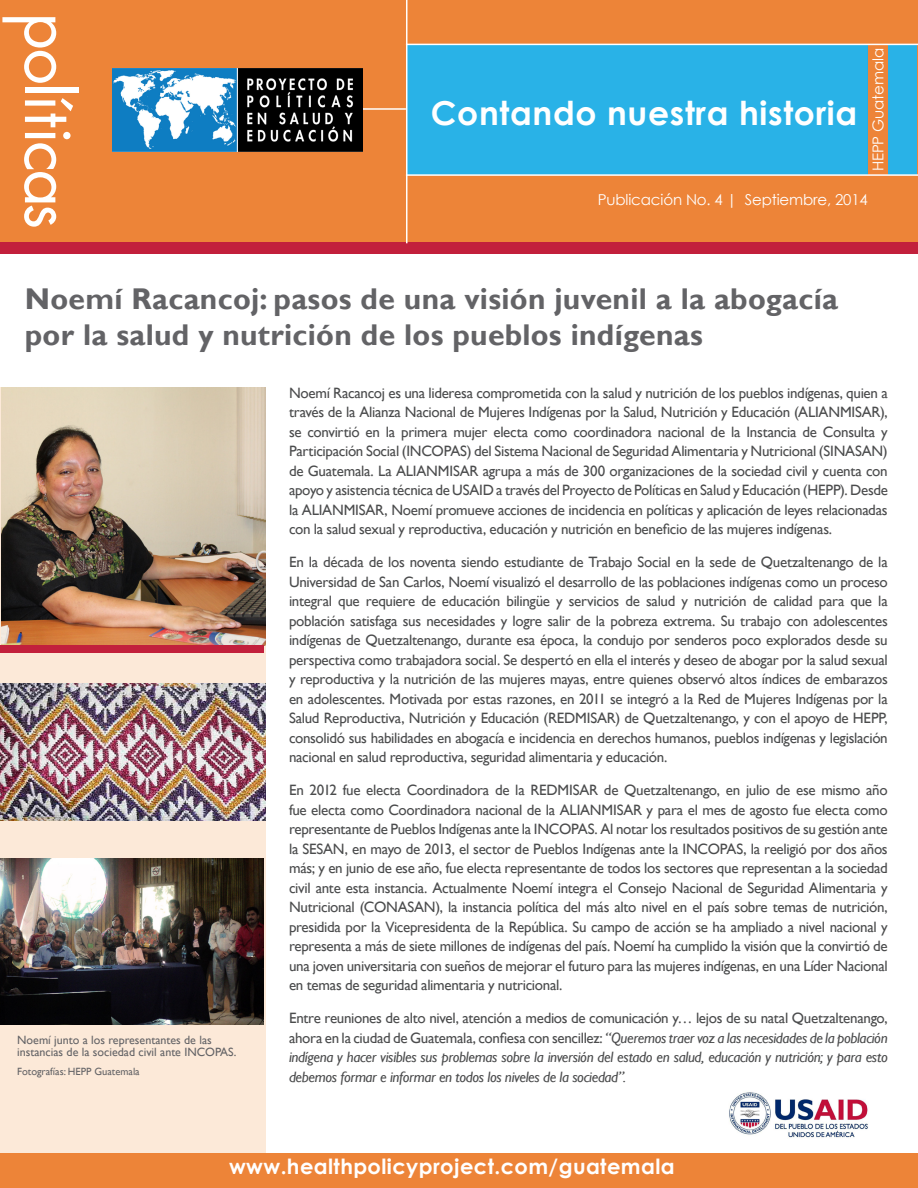
<style>
.page{position:relative;width:918px;height:1188px;background:#fff}
.page>*{position:absolute;margin:0;border:0;box-sizing:border-box;transform-origin:0 0}
.Heading_1{font:700 33px "Century Gothic";letter-spacing:.02em;color:#fff}
.t1{font:700 30px/36px "Gill Sans";letter-spacing:.01em;color:#636366}
.Heading_1-2{font:700 21px "Century Gothic";letter-spacing:.02em;color:#fff}
.t2{font:15px/19.5px "Gill Sans";letter-spacing:-.02em;color:#4b4c4d;text-align:justify}
.t3{font:italic 15px/19.5px "Gill Sans";letter-spacing:-.025em;color:#4b4c4d;text-align:justify}
.t4{font:15px "Century Gothic";letter-spacing:-.01em;color:#fff}
.Bullet_2{font:12px/12px "Gill Sans";color:#636366}
.Bullet_2-2{font:10.5px "Gill Sans";color:#636366}
.s1{font-style:normal}
</style>
<div class="page">
<div style="left:0;top:387px;width:265px;height:766px;background:#fce9d8"></div>
<div style="left:0;top:0;width:918px;height:243px;background:#ed8438"></div>
<div style="left:407px;top:45px;width:510px;height:129px;background:#29b2e7"></div>
<div style="left:0;top:242px;width:918px;height:12px;background:#c2203c"></div>
<div style="left:0;top:1154px;width:918px;height:34px;background:#ed8438"></div>
<div style="left:868px;top:44px;width:20px;height:131px;background:#ed8438"></div>
<svg style="left:2px;top:17px;width:54px;height:66px"></svg>
<div style="left:25px;top:87px;width:53px;height:5px;background:#fff"></div>
<svg style="left:24px;top:98px;width:49px;height:129px"></svg>
<hr style="left:251px;top:108px;width:155px;height:2px;background:#fff">
<hr style="left:406px;top:44px;width:512px;height:1px;background:#fff">
<hr style="left:406px;top:174px;width:512px;height:2px;background:#fff">
<hr style="left:406px;top:0;width:1px;height:243px;background:#fff">
<img style="left:1px;top:387px;width:264px;height:259px">
<div style="left:0;top:646px;width:264px;height:7px;background:#c2203c"></div>
<img style="left:0;top:858px;width:263px;height:166px">
<img style="left:0;top:683px;width:265px;height:138px">
<img style="left:729px;top:1092px;width:139px;height:46px">
<img style="left:112px;top:68px;width:250px;height:83px">
<p class="Heading_1" style="left:431px;top:88px;width:428px">Contando nuestra historia</p>
<p class="t4" style="left:868px;top:171px;width:125px;rotate:-90deg">HEPP Guatemala</p>
<p class="t4" style="left:598px;top:190px;width:272px">Publicación No. 4 | Septiembre, 2014</p>
<p class="t1" style="left:25px;top:281px;width:815px">Noemí Racancoj: pasos de una visión juvenil a la abogacía por la salud y nutrición de los pueblos indígenas</p>
<p class="Bullet_2" style="left:17px;top:1034px;width:221px">Noemí junto a los representantes de las instancias de la sociedad civil ante INCOPAS.</p>
<p class="Bullet_2-2" style="left:17px;top:1065px;width:124px">Fotografías: HEPP Guatemala</p>
<p class="t2" style="left:289px;top:383px;width:600px">Noemí Racancoj es una lideresa comprometida con la salud y nutrición de los pueblos indígenas, quien a través de la Alianza Nacional de Mujeres Indígenas por la Salud, Nutrición y Educación (ALIANMISAR), se convirtió en la primera mujer electa como coordinadora nacional de la Instancia de Consulta y Participación Social (INCOPAS) del Sistema Nacional de Seguridad Alimentaria y Nutricional (SINASAN) de Guatemala. La ALIANMISAR agrupa a más de 300 organizaciones de la sociedad civil y cuenta con apoyo y asistencia técnica de USAID a través del Proyecto de Políticas en Salud y Educación (HEPP). Desde la ALIANMISAR, Noemí promueve acciones de incidencia en políticas y aplicación de leyes relacionadas con la salud sexual y reproductiva, educación y nutrición en beneficio de las mujeres indígenas.</p>
<p class="t2" style="left:289px;top:553px;width:600px">En la década de los noventa siendo estudiante de Trabajo Social en la sede de Quetzaltenango de la Universidad de San Carlos, Noemí visualizó el desarrollo de las poblaciones indígenas como un proceso integral que requiere de educación bilingüe y servicios de salud y nutrición de calidad para que la población satisfaga sus necesidades y logre salir de la pobreza extrema. Su trabajo con adolescentes indígenas de Quetzaltenango, durante esa época, la condujo por senderos poco explorados desde su perspectiva como trabajadora social. Se despertó en ella el interés y deseo de abogar por la salud sexual y reproductiva y la nutrición de las mujeres mayas, entre quienes observó altos índices de embarazos en adolescentes. Motivada por estas razones, en 2011 se integró a la Red de Mujeres Indígenas por la Salud Reproductiva, Nutrición y Educación (REDMISAR) de Quetzaltenango, y con el apoyo de HEPP, consolidó sus habilidades en abogacía e incidencia en derechos humanos, pueblos indígenas y legislación nacional en salud reproductiva, seguridad alimentaria y educación.</p>
<p class="t2" style="left:289px;top:781px;width:600px">En 2012 fue electa Coordinadora de la REDMISAR de Quetzaltenango, en julio de ese mismo año fue electa como Coordinadora nacional de la ALIANMISAR y para el mes de agosto fue electa como representante de Pueblos Indígenas ante la INCOPAS. Al notar los resultados positivos de su gestión ante la SESAN, en mayo de 2013, el sector de Pueblos Indígenas ante la INCOPAS, la reeligió por dos años más; y en junio de ese año, fue electa representante de todos los sectores que representan a la sociedad civil ante esta instancia. Actualmente Noemí integra el Consejo Nacional de Seguridad Alimentaria y Nutricional (CONASAN), la instancia política del más alto nivel en el país sobre temas de nutrición, presidida por la Vicepresidenta de la República. Su campo de acción se ha ampliado a nivel nacional y representa a más de siete millones de indígenas del país. Noemí ha cumplido la visión que la convirtió de una joven universitaria con sueños de mejorar el futuro para las mujeres indígenas, en una Líder Nacional en temas de seguridad alimentaria y nutricional.</p>
<p class="t3" style="left:289px;top:1008px;width:600px"><span class="s1">Entre reuniones de alto nivel, atención a medios de comunicación y… lejos de su natal Quetzaltenango, ahora en la ciudad de Guatemala, confiesa con sencillez:</span> “Queremos traer voz a las necesidades de la población indígena y hacer visibles sus problemas sobre la inversión del estado en salud, educación y nutrición; y para esto debemos formar e informar en todos los niveles de la sociedad”.</p>
<p class="Heading_1-2" style="left:229px;top:1151px;width:447px">www.healthpolicyproject.com/guatemala</p>
</div>
